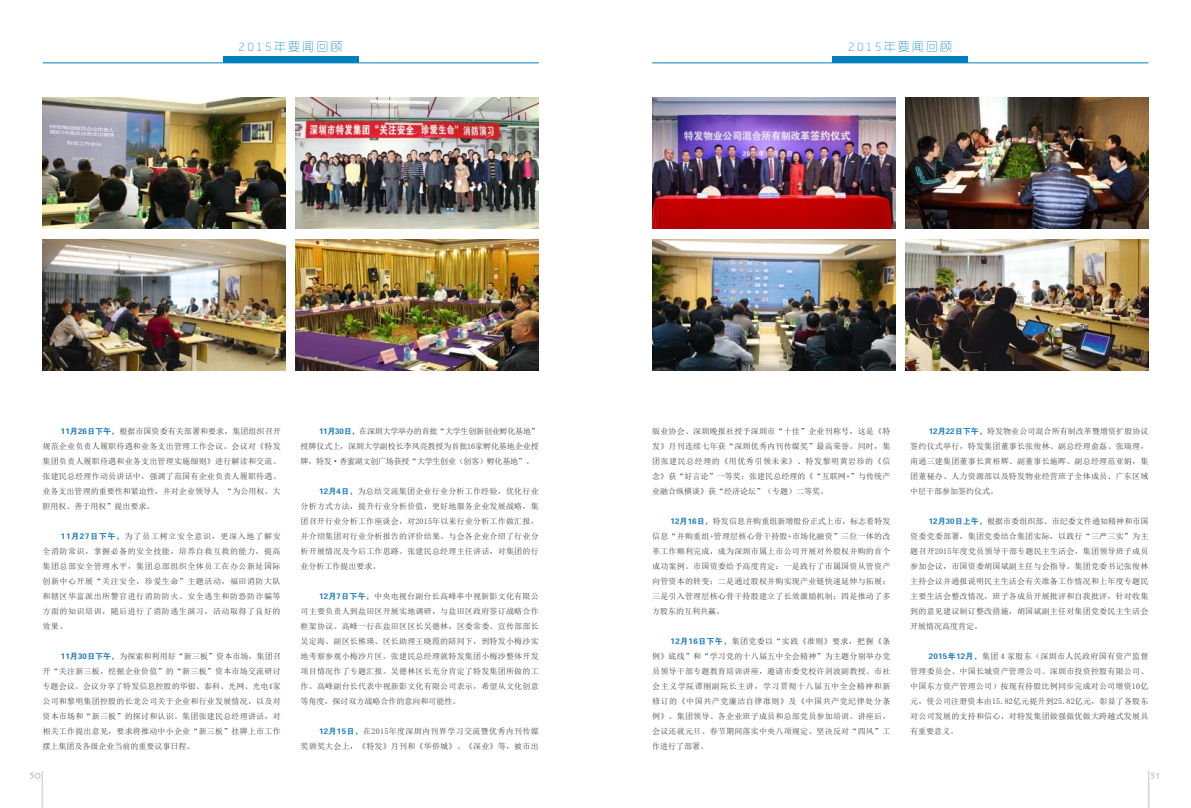
<style>
.page{position:relative;width:1191px;height:808px;background:#fff}
.page>*{position:absolute;margin:0;border:0;box-sizing:border-box;transform-origin:0 0}
.t1{font:300 expanded 12px "RTWS Yue Go Trial";letter-spacing:.185em;color:#0080be}
.t2{font:9px "Lithos Pro";color:#afb0b0}
.t3{font:8px/15px "Sim Sun";letter-spacing:.025em;color:#383737;text-align:justify}
.t4{font:8px/15px "Sim Sun";letter-spacing:.045em;color:#383737;text-align:right}
.s1{font-family:"FZDHTJW GB1 0";color:#2280bf}
</style>
<div class="page">
<hr style="left:42px;top:771px;width:1px;height:37px;background:#c4c4c5">
<hr style="left:43px;top:63px;width:496px;height:1px;background:#0080be">
<div style="left:223px;top:57px;width:135px;height:6px;background:#0080be"></div>
<hr style="left:1148px;top:771px;width:1px;height:37px;background:#c4c4c5">
<hr style="left:652px;top:63px;width:496px;height:1px;background:#0080be">
<div style="left:832px;top:57px;width:136px;height:6px;background:#0080be"></div>
<img style="left:43px;top:97px;width:242px;height:131px">
<img style="left:43px;top:240px;width:242px;height:130px">
<img style="left:652px;top:97px;width:243px;height:131px">
<img style="left:652px;top:240px;width:243px;height:130px">
<img style="left:296px;top:97px;width:243px;height:131px">
<img style="left:296px;top:240px;width:243px;height:130px">
<img style="left:905px;top:97px;width:243px;height:131px">
<img style="left:905px;top:240px;width:243px;height:130px">
<h1 class="t1" style="left:239px;top:41px;width:105px">2015年要闻回顾</h1>
<h1 class="t1" style="left:848px;top:41px;width:105px">2015年要闻回顾</h1>
<p class="t3" style="left:43px;top:424px;width:240px;text-indent:18px"><span class="s1">11月26日下午，</span>根据市国资委有关部署和要求，集团组织召开规范企业负责人履职待遇和业务支出管理工作会议。会议对《特发集团负责人履职待遇和业务支出管理实施细则》进行解读和交流。张建民总经理作动员讲话中，强调了范国有企业负责人履职待遇、业务支出管理的重要性和紧迫性，并对企业领导人 “为公用权、大胆用权、善于用权”提出要求。</p>
<p class="t3" style="left:43px;top:529px;width:240px;text-indent:18px"><span class="s1">11月27日下午，</span>为了员工树立安全意识，更深入地了解安全消防常识，掌握必备的安全技能，培养自救互救的能力，提高集团总部安全管理水平，集团总部组织全体员工在办公新址国际创新中心开展“关注安全，珍爱生命”主题活动，福田消防大队和辖区华富派出所警官进行消防防火、安全逃生和防恐防诈骗等方面的知识培训，随后进行了消防逃生演习，活动取得了良好的效果。</p>
<p class="t3" style="left:43px;top:649px;width:240px;text-indent:18px"><span class="s1">11月30日下午，</span>为探索和利用好“新三板”资本市场，集团召开“关注新三板，挖掘企业价值”的“新三板”资本市场交流研讨专题会议。会议分享了特发信息控股的华银、泰科、光网、光电4家公司和黎明集团控股的长龙公司关于企业和行业发展情况，以及对资本市场和“新三板”的探讨和认识。集团张建民总经理讲话，对相关工作提出意见，要求将推动中小企业“新三板”挂牌上市工作摆上集团及各级企业当前的重要议事日程。</p>
<p class="t3" style="left:300px;top:424px;width:240px;text-indent:18px"><span class="s1">11月30日，</span>在深圳大学举办的首批“大学生创新创业孵化基地”授牌仪式上，深圳大学副校长李凤亮教授为首批16家孵化基地企业授牌，特发·香蜜湖文创广场获授“大学生创业（创客）孵化基地”。</p>
<p class="t3" style="left:300px;top:484px;width:240px;text-indent:18px"><span class="s1">12月4日，</span>为总结交流集团企业行业分析工作经验，优化行业分析方式方法，提升行业分析价值，更好地服务企业发展战略，集团召开行业分析工作座谈会，对2015年以来行业分析工作做汇报，并介绍集团对行业分析报告的评价结果。与会各企业介绍了行业分析开展情况及今后工作思路。张建民总经理主任讲话，对集团的行业分析工作提出要求。</p>
<p class="t3" style="left:300px;top:589px;width:240px;text-indent:18px"><span class="s1">12月7日下午，</span>中央电视台副台长高峰率中视新影文化有限公司主要负责人到盐田区开展实地调研，与盐田区政府签订战略合作框架协议。高峰一行在盐田区区长吴德林，区委常委、宣传部部长吴定海、副区长熊瑛、区长助理王晓霞的陪同下，到特发小梅沙实地考察参观小梅沙片区。张建民总经理就特发集团小梅沙整体开发项目情况作了专题汇报。吴德林区长充分肯定了特发集团所做的工作。高峰副台长代表中视新影文化有限公司表示，希望从文化创意等角度，探讨双方战略合作的意向和可能性。</p>
<p class="t4" style="left:300px;top:724px;width:240px"><span class="s1">12月15日，</span>在2015年度深圳内刊界学习交流暨优秀内刊传媒<br>奖颁奖大会上，《特发》月刊和《华侨城》、《深业》等，被市出</p>
<p class="t3" style="left:652px;top:424px;width:240px">版业协会、深圳晚报社授予深圳市“十佳”企业刊称号，这是《特发》月刊连续七年获“深圳优秀内刊传媒奖”最高荣誉。同时，集团张建民总经理的《用优秀引领未来》、特发黎明黄岩珍的《信念》获“好言论”一等奖；张建民总经理的《“互联网+”与传统产业融合纵横谈》获“经济论坛”（专题）二等奖。</p>
<p class="t3" style="left:652px;top:514px;width:240px;text-indent:18px"><span class="s1">12月16日，</span>特发信息并购重组新增股份正式上市，标志着特发信息“并购重组+管理层核心骨干持股+市场化融资”三位一体的改革工作顺利完成，成为深圳市属上市公司开展对外股权并购的首个成功案例。市国资委给予高度肯定：一是践行了市属国资从管资产向管资本的转变；二是通过股权并购实现产业链快速延伸与拓展；三是引入管理层核心骨干持股建立了长效激励机制；四是推动了多方股东的互利共赢。</p>
<p class="t3" style="left:652px;top:634px;width:240px;text-indent:18px"><span class="s1">12月16日下午，</span>集团党委以“实践《准则》要求，把握《条例》底线”和“学习党的十八届五中全会精神”为主题分别举办党员领导干部专题教育培训讲座，邀请市委党校许剑波副教授、市社会主义学院谭刚副院长主讲，学习贯彻十八届五中全会精神和新修订的《中国共产党廉洁自律准则》及《中国共产党纪律处分条例》。集团领导、各企业班子成员和总部党员参加培训。讲座后，会议还就元旦、春节期间落实中央八项规定、坚决反对“四风”工作进行了部署。</p>
<p class="t3" style="left:910px;top:424px;width:240px;text-indent:18px"><span class="s1">12月22日下午，</span>特发物业公司混合所有制改革暨增资扩股协议签约仪式举行，特发集团董事长张俊林、副总经理俞磊、张瑞理，南通三建集团董事长黄裕辉、副董事长施晖、副总经理范亚娟，集团董秘办、人力资源部以及特发物业经营班子全体成员、广东区域中层干部参加签约仪式。</p>
<p class="t3" style="left:910px;top:514px;width:240px;text-indent:18px"><span class="s1">12月30日上午，</span>根据市委组织部、市纪委文件通知精神和市国资委党委部署，集团党委结合集团实际，以践行“三严三实”为主题召开2015年度党员领导干部专题民主生活会，集团领导班子成员参加会议，市国资委胡国斌副主任与会指导。集团党委书记张俊林主持会议并通报说明民主生活会有关准备工作情况和上年度专题民主要生活会整改情况，班子各成员开展批评和自我批评，针对收集到的意见建议制订整改措施，胡国斌副主任对集团党委民主生活会开展情况高度肯定。</p>
<p class="t3" style="left:910px;top:649px;width:240px;text-indent:18px"><span class="s1">2015年12月，</span>集团４家股东（深圳市人民政府国有资产监督管理委员会、中国长城资产管理公司、深圳市投资控股有限公司、中国东方资产管理公司）按现有持股比例同步完成对公司增资10亿元，使公司注册资本由15.82亿元提升到25.82亿元，彰显了各股东对公司发展的支持和信心，对特发集团做强做优做大跨越式发展具有重要意义。</p>
<p class="t2" style="left:29px;top:770px;width:13px">50</p>
<p class="t2" style="left:1149px;top:770px;width:13px">51</p>
</div>
